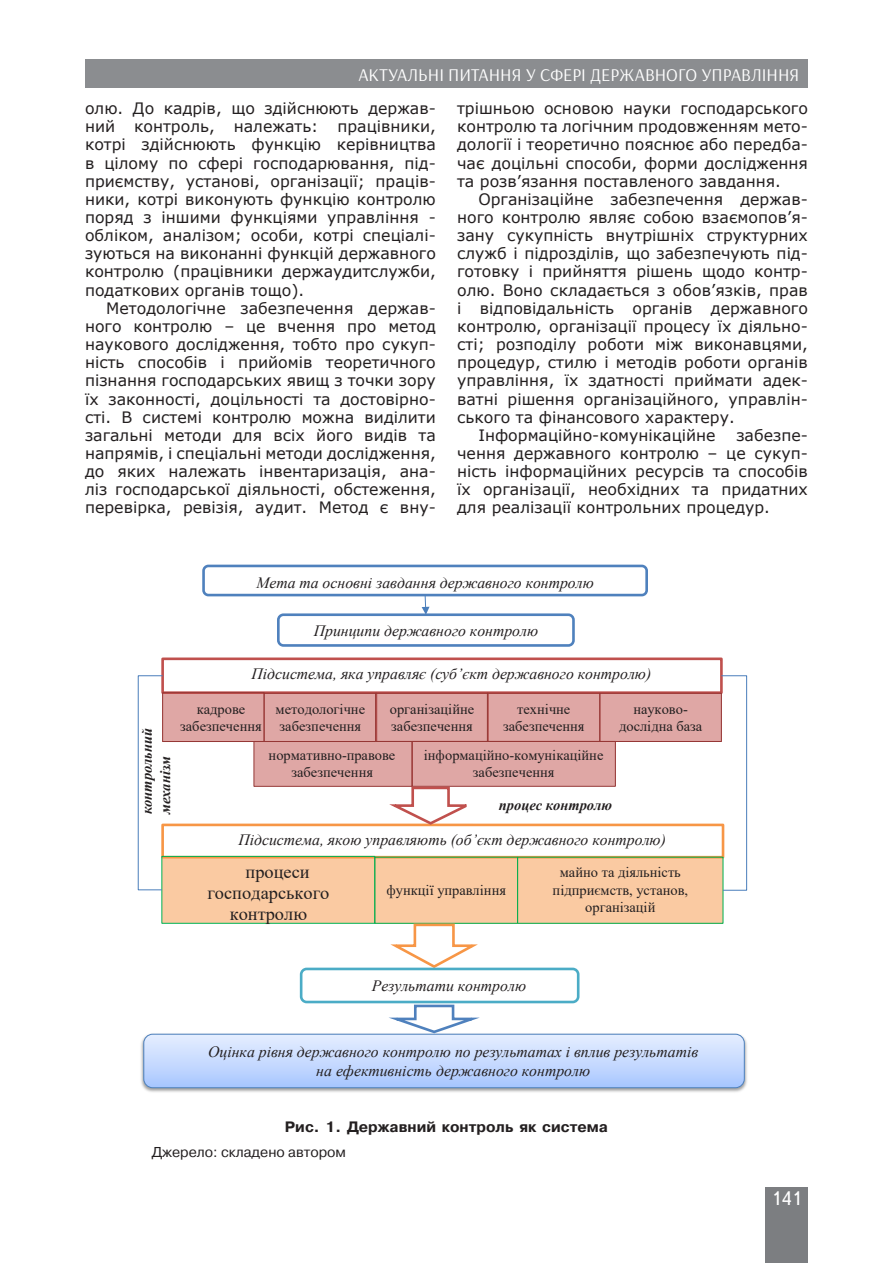
<style>
.page{position:relative;width:893px;height:1263px;background:#fff}
.page>*{position:absolute;margin:0;border:0;box-sizing:border-box;transform-origin:0 0}
.t1{font:19.5px "Ukrainian Text";color:#fff}
.t2{font:18.45px "Times New Roman";color:#231f20}
.t3{font:18px "Arsenal";color:#fff}
.Текст_основной{font:15.75px/18.1px "Verdana";color:#231f20;text-align:justify}
.t4{font:italic 15.75px/18.8px "Times New Roman";color:#231f20;text-align:center}
.Рисунок_подпись{font:700 15px "Pragmatica CTT";color:#231f20}
.t5{font:14.55px/17.1px "Times New Roman";color:#231f20;text-align:center}
.t6{font:italic 700 14.55px/18.1px "Times New Roman";color:#231f20}
.сноска_под_таблицей{font:14.25px "Pragmatica C";color:#231f20}
</style>
<div class="page">
<div style="left:765px;top:1187px;width:43px;height:76px;background:#7c7e81"></div>
<div style="left:85px;top:60px;width:723px;height:28px;background:#8b8d90"></div>
<div style="left:202px;top:565px;width:446px;height:31px;background:#fff;border:3px solid #4f81bd;border-radius:5px"></div>
<div style="left:277px;top:613px;width:298px;height:34px;background:#fff;border:3px solid #4f81bd;border-radius:5px"></div>
<svg style="left:422px;top:594px;width:7px;height:21px"></svg>
<div style="left:161px;top:657px;width:562px;height:37px;border:3px solid #c0504d"></div>
<div style="left:163px;top:693px;width:101px;height:48px;background:#dfa7a5"></div>
<div style="left:162px;top:692px;width:103px;height:50px;border:1px solid #953735"></div>
<div style="left:254px;top:741px;width:158px;height:45px;background:#dfa7a5"></div>
<div style="left:253px;top:741px;width:160px;height:46px;border:1px solid #953735"></div>
<img style="left:254px;top:746px;width:158px;height:36px">
<div style="left:264px;top:693px;width:113px;height:48px;background:#dfa7a5"></div>
<div style="left:264px;top:693px;width:113px;height:49px;border:1px solid #953735"></div>
<div style="left:376px;top:693px;width:112px;height:48px;background:#dfa7a5"></div>
<div style="left:375px;top:693px;width:114px;height:49px;border:1px solid #953735"></div>
<div style="left:487px;top:693px;width:113px;height:48px;background:#dfa7a5"></div>
<div style="left:487px;top:693px;width:113px;height:49px;border:1px solid #953735"></div>
<div style="left:600px;top:693px;width:121px;height:48px;background:#dfa7a5"></div>
<div style="left:599px;top:693px;width:123px;height:49px;border:1px solid #953735"></div>
<div style="left:412px;top:741px;width:203px;height:45px;background:#dfa7a5"></div>
<div style="left:412px;top:741px;width:204px;height:46px;border:1px solid #953735"></div>
<div style="left:161px;top:823px;width:563px;height:35px;border:3px solid #f79646"></div>
<svg style="left:391px;top:785px;width:87px;height:41px"></svg>
<div style="left:468px;top:789px;width:276px;height:33px;background:#fff;border-radius:6px"></div>
<div style="left:467px;top:787px;width:278px;height:36px;border:3px solid #fff;border-radius:6px"></div>
<div style="left:162px;top:856px;width:213px;height:67px;background:#f79646;opacity:.5"></div>
<div style="left:161px;top:856px;width:214px;height:68px;border:1px solid #00b050"></div>
<div style="left:162px;top:861px;width:212px;height:58px;background:#facaa2"></div>
<div style="left:375px;top:857px;width:143px;height:66px;background:#facaa2"></div>
<div style="left:374px;top:857px;width:144px;height:67px;border:1px solid #00b050"></div>
<div style="left:518px;top:857px;width:205px;height:66px;background:#facaa2"></div>
<div style="left:517px;top:857px;width:206px;height:67px;border:1px solid #00b050"></div>
<svg style="left:137px;top:675px;width:27px;height:216px"></svg>
<svg style="left:720px;top:675px;width:28px;height:216px"></svg>
<img style="left:137px;top:728px;width:46px;height:86px">
<svg style="left:392px;top:922px;width:91px;height:46px"></svg>
<div style="left:300px;top:968px;width:279px;height:35px;border:3px solid #4bacc6;border-radius:6px"></div>
<img style="left:141px;top:1038px;width:606px;height:54px">
<svg style="left:144px;top:1003px;width:600px;height:85px"></svg>
<p class="t3" style="left:358px;top:64px;width:443px">АКТУАЛЬНІ ПИТАННЯ У СФЕРІ ДЕРЖАВНОГО УПРАВЛІННЯ</p>
<p class="Текст_основной" style="left:85px;top:99px;width:352px">олю. До кадрів, що здійснюють держав&shy;ний контроль, належать: працівники, котрі здійснюють функцію керівництва в цілому по сфері господарювання, під&shy;приємству, установі, організації; праців&shy;ники, котрі виконують функцію контролю поряд з іншими функціями управління - обліком, аналізом; особи, котрі спеціалі&shy;зуються на виконанні функцій державного контролю (працівники держаудитслужби, податкових органів тощо).</p>
<p class="Текст_основной" style="left:85px;top:299px;width:352px;text-indent:21px">Методологічне забезпечення держав&shy;ного контролю – це вчення про метод наукового дослідження, тобто про сукуп&shy;ність способів і прийомів теоретичного пізнання господарських явищ з точки зору їх законності, доцільності та достовірно&shy;сті. В системі контролю можна виділити загальні методи для всіх його видів та напрямів, і спеціальні методи дослідження, до яких належать інвентаризація, ана&shy;ліз господарської діяльності, обстеження, перевірка, ревізія, аудит. Метод є вну-</p>
<p class="t3" style="left:456px;top:64px;width:200px">ТЕОРІЯ ТА І ТО Я ПУБЛІЧ</p>
<p class="Текст_основной" style="left:457px;top:99px;width:352px">трішньою основою науки господарського контролю та логічним продовженням мето&shy;дології і теоретично пояснює або передба&shy;чає доцільні способи, форми дослідження та розв’язання поставленого завдання.</p>
<p class="Текст_основной" style="left:457px;top:190px;width:352px;text-indent:21px">Організаційне забезпечення держав&shy;ного контролю являє собою взаємопов’я&shy;зану сукупність внутрішніх структурних служб і підрозділів, що забезпечують під&shy;готовку і прийняття рішень щодо контр&shy;олю. Воно складається з обов’язків, прав і відповідальність органів державного контролю, організації процесу їх діяльно&shy;сті; розподілу роботи між виконавцями, процедур, стилю і методів роботи органів управління, їх здатності приймати адек&shy;ватні рішення організаційного, управлін&shy;ського та фінансового характеру.</p>
<p class="Текст_основной" style="left:478px;top:426px;width:239px">Інформаційно-комунікаційне</p>
<p class="Текст_основной" style="left:457px;top:426px;width:352px;text-indent:279px">забезпе&shy;чення державного контролю – це сукуп&shy;ність інформаційних ресурсів та способів їх організації, необхідних та придатних для реалізації контрольних процедур.</p>
<p class="t6" style="left:138px;top:814px;width:88px;rotate:-90deg">контрольний механізм</p>
<p class="t4" style="left:256px;top:573px;width:339px">Мета та основні завдання державного контролю</p>
<p class="t4" style="left:314px;top:621px;width:226px">Принципи державного контролю</p>
<p class="t4" style="left:251px;top:664px;width:401px">Підсистема, яка управляє (суб’єкт державного контролю)</p>
<p class="t5" style="left:180px;top:700px;width:83px">кадрове забезпечення</p>
<p class="t5" style="left:269px;top:746px;width:128px">нормативно-правове забезпечення</p>
<p class="t5" style="left:276px;top:700px;width:91px;text-align:left">методологічне забезпечення</p>
<p class="t5" style="left:390px;top:700px;width:86px;text-align:left">організаційне забезпечення</p>
<p class="t5" style="left:503px;top:700px;width:83px">технічне забезпечення</p>
<p class="t5" style="left:619px;top:700px;width:85px">науково&shy;дослідна база</p>
<p class="t5" style="left:424px;top:746px;width:181px">інформаційно-комунікаційне забезпечення</p>
<p class="t6" style="left:499px;top:796px;width:115px">процес контролю</p>
<p class="t4" style="left:238px;top:830px;width:429px">Підсистема, якою управляють (об’єкт державного контролю)</p>
<p class="t2" style="left:245px;top:858px;width:66px">процеси</p>
<p class="t2" style="left:207px;top:880px;width:123px">господарського</p>
<p class="t2" style="left:230px;top:901px;width:79px">контролю</p>
<p class="t5" style="left:387px;top:881px;width:121px">функції управління</p>
<p class="t5" style="left:553px;top:863px;width:137px;line-height:17.7px">майно та діяльність підприємств, установ, організацій</p>
<p class="t4" style="left:372px;top:976px;width:156px">Результати контролю</p>
<p class="t4" style="left:208px;top:1042px;width:492px">Оцінка рівня державного контролю по результатах і вплив результатів на ефективність державного контролю</p>
<p class="Рисунок_подпись" style="left:285px;top:1118px;width:325px">Рис. 1. Державний контроль як система</p>
<p class="сноска_под_таблицей" style="left:152px;top:1144px;width:196px">Джерело: складено автором</p>
<p class="t1" style="left:771px;top:1188px;width:32px">141</p>
</div>
